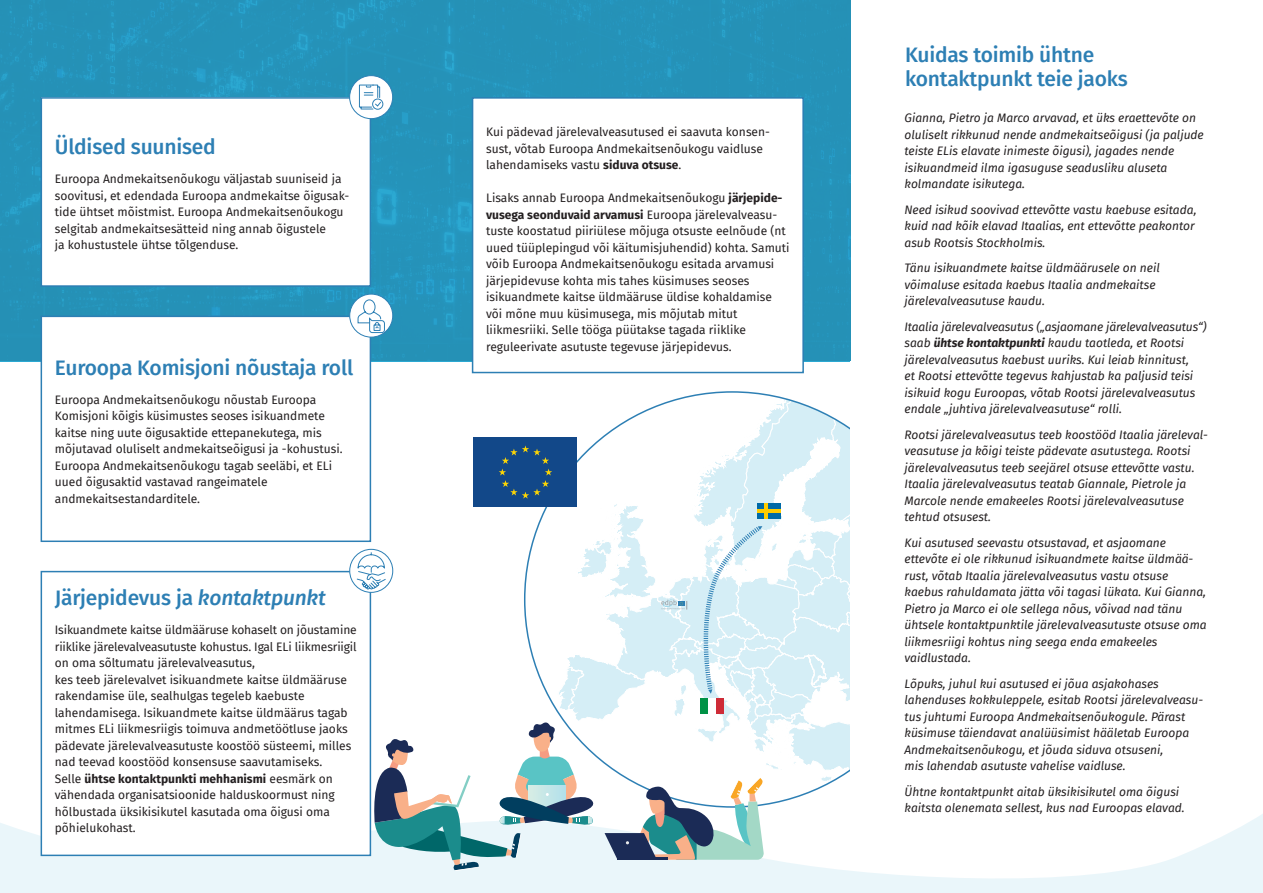
<style>
.page{position:relative;width:1263px;height:893px;background:#fff}
.page>*{position:absolute;margin:0;border:0;box-sizing:border-box;transform-origin:0 0}
._04_TITLE_1{font:500 21px/24px "Fira Sans";letter-spacing:-.01em;color:#2d7fb4}
._03_BODYTEXT{font:italic 12px/16.5px "Fira Sans";color:#231f20}
._03_BODYTEXT-2{font:12px/16.5px "Fira Sans";color:#231f20}
.s1{font-style:italic}
.s2{font-weight:700}
</style>
<div class="page">
<svg style="left:0;top:797px;width:1263px;height:96px;fill:#eaf6fa"></svg>
<div style="left:0;top:0;width:850px;height:360px;background:#2592b8"></div>
<div style="left:41px;top:98px;width:329px;height:188px;background:#fff"></div>
<div style="left:41px;top:97px;width:330px;height:190px;border:2px solid #2d7fb4"></div>
<div style="left:41px;top:316px;width:329px;height:225px;background:#fff"></div>
<div style="left:41px;top:316px;width:330px;height:226px;border:2px solid #2d7fb4"></div>
<div style="left:41px;top:572px;width:329px;height:283px;background:#fff"></div>
<div style="left:41px;top:571px;width:330px;height:285px;border:2px solid #2d7fb4"></div>
<div style="left:473px;top:98px;width:330px;height:274px;background:#fff"></div>
<div style="left:472px;top:97px;width:332px;height:276px;border:2px solid #2d7fb4"></div>
<svg style="left:350px;top:294px;width:43px;height:43px"></svg>
<div style="left:349px;top:294px;width:44px;height:43px;border:1px solid #2d7fb4;border-radius:50%"></div>
<svg style="left:357px;top:299px;width:28px;height:34px"></svg>
<div style="left:350px;top:76px;width:43px;height:43px;background:#fff;border-radius:50%"></div>
<div style="left:349px;top:75px;width:44px;height:44px;border:1px solid #2d7fb4;border-radius:50%"></div>
<svg style="left:359px;top:84px;width:24px;height:26px"></svg>
<div style="left:350px;top:549px;width:43px;height:43px;background:#fff;border-radius:50%"></div>
<div style="left:349px;top:549px;width:44px;height:44px;border:1px solid #2d7fb4;border-radius:50%"></div>
<div style="left:850px;top:361px;width:123px;height:494px;background:#fff"></div>
<svg style="left:356px;top:392px;width:584px;height:479px"></svg>
<div style="left:758px;top:503px;width:23px;height:16px;background:#006aa7"></div>
<hr style="left:765px;top:503px;width:3px;height:16px;background:#fecc00">
<hr style="left:758px;top:510px;width:23px;height:3px;background:#fecc00">
<div style="left:701px;top:698px;width:23px;height:15px;background:#009246"></div>
<div style="left:708px;top:698px;width:16px;height:15px;background:#fff"></div>
<div style="left:716px;top:698px;width:8px;height:15px;background:#ce2b37"></div>
<p class="_04_TITLE_1" style="left:55px;top:134px;width:163px">Üldised suunised</p>
<p class="_03_BODYTEXT-2" style="left:55px;top:171px;width:296px">Euroopa Andmekaitsenõukogu väljastab suuniseid ja soovitusi, et edendada Euroopa andmekaitse õigusak&shy;tide ühtset mõistmist. Euroopa Andmekaitsenõukogu selgitab andmekaitsesätteid ning annab õigustele<br>ja kohustustele ühtse tõlgenduse.</p>
<p class="_04_TITLE_1" style="left:55px;top:354px;width:300px">Euroopa Komisjoni nõustaja roll</p>
<p class="_03_BODYTEXT-2" style="left:55px;top:391px;width:289px">Euroopa Andmekaitsenõukogu nõustab Euroopa Komisjoni kõigis küsimustes seoses isikuandmete kaitse ning uute õigusaktide ettepanekutega, mis mõjutavad oluliselt andmekaitseõigusi ja -kohustusi.<br>Euroopa Andmekaitsenõukogu tagab seeläbi, et ELi uued õigusaktid vastavad rangeimatele andmekaitsestandarditele.</p>
<p class="_04_TITLE_1" style="left:55px;top:584px;width:273px">Järjepidevus ja <span class="s1">kontaktpunkt</span></p>
<p class="_03_BODYTEXT-2" style="left:55px;top:621px;width:303px">Isikuandmete kaitse üldmääruse kohaselt on jõustamine riiklike järelevalveasutuste kohustus. Igal ELi liikmesriigil on oma sõltumatu järelevalveasutus,<br>kes teeb järelevalvet isikuandmete kaitse üldmääruse rakendamise üle, sealhulgas tegeleb kaebuste lahendamisega. Isikuandmete kaitse üldmäärus tagab mitmes ELi liikmesriigis toimuva andmetöötluse jaoks pädevate järelevalveasutuste koostöö süsteemi, milles nad teevad koostööd konsensuse saavutamiseks.<br>Selle <span class="s2">ühtse kontaktpunkti mehhanismi</span> eesmärk on vähendada organisatsioonide halduskoormust ning hõlbustada üksikisikutel kasutada oma õigusi oma põhielukohast.</p>
<p class="_03_BODYTEXT-2" style="left:486px;top:124px;width:285px">Kui pädevad järelevalveasutused ei saavuta konsen&shy;sust, võtab Euroopa Andmekaitsenõukogu vaidluse lahendamiseks vastu <span class="s2">siduva otsuse</span>.</p>
<p class="_03_BODYTEXT-2" style="left:486px;top:190px;width:305px">Lisaks annab Euroopa Andmekaitsenõukogu <span class="s2">järjepide&shy;vusega seonduvaid arvamusi</span> Euroopa järelevalveasu&shy;tuste koostatud piiriülese mõjuga otsuste eelnõude (nt uued tüüplepingud või käitumisjuhendid) kohta. Samuti võib Euroopa Andmekaitsenõukogu esitada arvamusi järjepidevuse kohta mis tahes küsimuses seoses isikuandmete kaitse üldmääruse üldise kohaldamise või mõne muu küsimusega, mis mõjutab mitut liikmesriiki. Selle tööga püütakse tagada riiklike reguleerivate asutuste tegevuse järjepidevus.</p>
<p class="_04_TITLE_1" style="left:905px;top:41px;width:224px">Kuidas toimib ühtne kontaktpunkt teie jaoks</p>
<p class="_03_BODYTEXT" style="left:904px;top:110px;width:301px">Gianna, Pietro ja Marco arvavad, et üks eraettevõte on oluliselt rikkunud nende andmekaitseõigusi (ja paljude teiste ELis elavate inimeste õigusi), jagades nende isikuandmeid ilma igasuguse seadusliku aluseta kolmandate isikutega.</p>
<p class="_03_BODYTEXT" style="left:904px;top:201px;width:294px">Need isikud soovivad ettevõtte vastu kaebuse esitada, kuid nad kõik elavad Itaalias, ent ettevõtte peakontor asub Rootsis Stockholmis.</p>
<p class="_03_BODYTEXT" style="left:904px;top:260px;width:257px">Tänu isikuandmete kaitse üldmäärusele on neil võimaluse esitada kaebus Itaalia andmekaitse järelevalveasutuse kaudu.</p>
<p class="_03_BODYTEXT" style="left:904px;top:318px;width:303px">Itaalia järelevalveasutus („asjaomane järelevalveasutus“) saab <span class="s2">ühtse kontaktpunkti</span> kaudu taotleda, et Rootsi järelevalveasutus kaebust uuriks. Kui leiab kinnitust,<br>et Rootsi ettevõtte tegevus kahjustab ka paljusid teisi isikuid kogu Euroopas, võtab Rootsi järelevalveasutus endale „juhtiva järelevalveasutuse“ rolli.</p>
<p class="_03_BODYTEXT" style="left:904px;top:426px;width:305px">Rootsi järelevalveasutus teeb koostööd Itaalia järeleval&shy;veasutuse ja kõigi teiste pädevate asutustega. Rootsi järelevalveasutus teeb seejärel otsuse ettevõtte vastu.<br>Itaalia järelevalveasutus teatab Giannale, Pietrole ja Marcole nende emakeeles Rootsi järelevalveasutuse tehtud otsusest.</p>
<p class="_03_BODYTEXT" style="left:904px;top:534px;width:304px">Kui asutused seevastu otsustavad, et asjaomane ettevõte ei ole rikkunud isikuandmete kaitse üldmää&shy;rust, võtab Itaalia järelevalveasutus vastu otsuse kaebus rahuldamata jätta või tagasi lükata. Kui Gianna, Pietro ja Marco ei ole sellega nõus, võivad nad tänu ühtsele kontaktpunktile järelevalveasutuste otsuse oma liikmesriigi kohtus ning seega enda emakeeles vaidlustada.</p>
<p class="_03_BODYTEXT" style="left:904px;top:675px;width:300px">Lõpuks, juhul kui asutused ei jõua asjakohases lahenduses kokkuleppele, esitab Rootsi järelevalveasu&shy;tus juhtumi Euroopa Andmekaitsenõukogule. Pärast küsimuse täiendavat analüüsimist hääletab Euroopa Andmekaitsenõukogu, et jõuda siduva otsuseni,<br>mis lahendab asutuste vahelise vaidluse.</p>
<p class="_03_BODYTEXT" style="left:904px;top:783px;width:282px">Ühtne kontaktpunkt aitab üksikisikutel oma õigusi kaitsta olenemata sellest, kus nad Euroopas elavad.</p>
</div>
